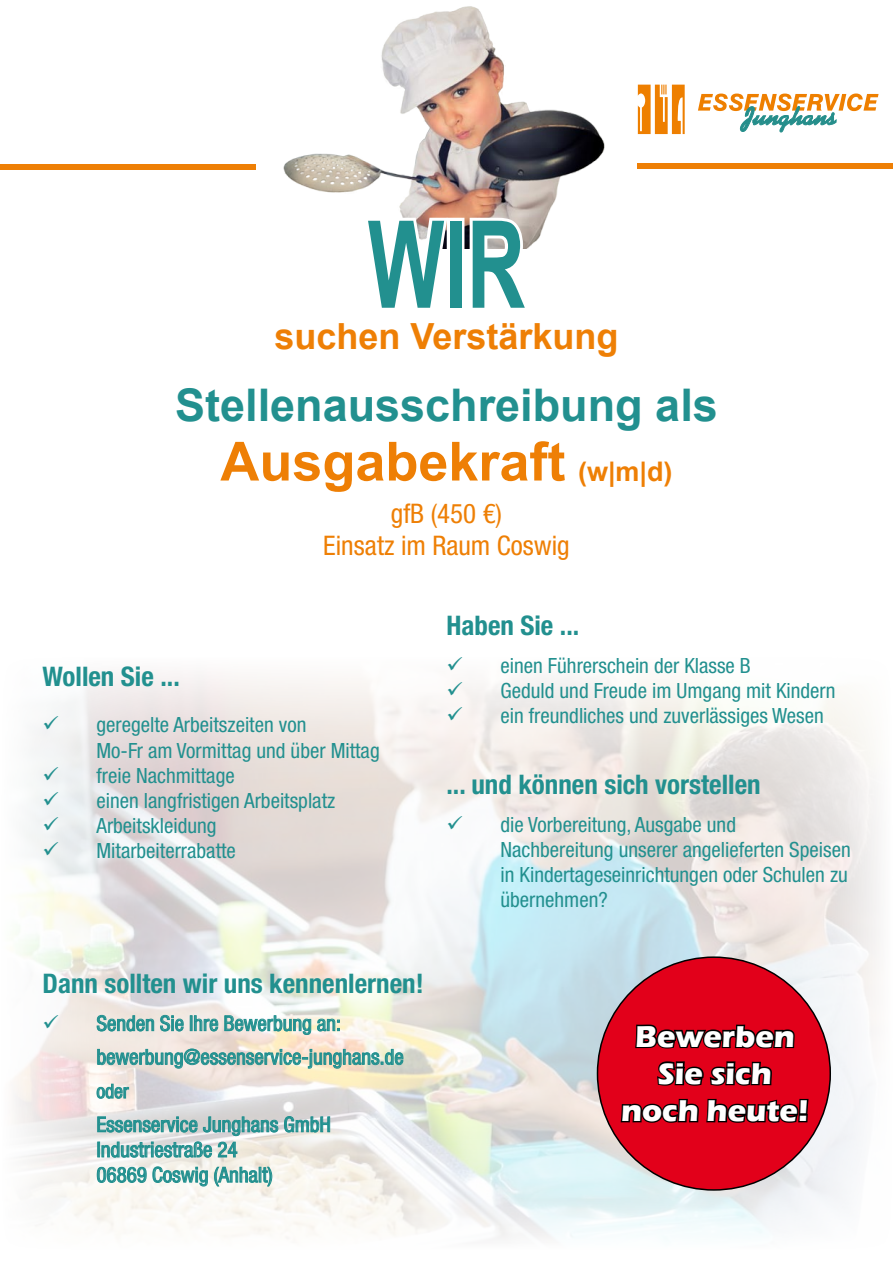
<style>
.page{position:relative;width:893px;height:1263px;background:#fff}
.page>*{position:absolute;margin:0;border:0;box-sizing:border-box;transform-origin:0 0}
.t1{font:700 121.5px "Arial";color:#22908f;scale:.67 1}
.t2{font:700 54px "Arial";color:#ee7f05}
.t3{font:700 45px "Arial";color:#22908f}
.t4{font:700 36px "Arial";color:#ee7f05}
.t5{font:700 30.9px/37px "Eras ITC";color:#fff;text-align:center}
.t6{font:700 condensed 27px "Helvetica Neue LT Std";color:#22908f}
.t7{font:condensed 27px/32.4px "Helvetica Neue LT Std";color:#ee7f05;text-align:center}
.t8{font:condensed 21px/25.2px "Helvetica Neue LT Std";color:#22908f}
.t9{font:21px/25.2px "Wingdings";color:#22908f;text-align:justify}
.t10{font:condensed 19.5px "Helvetica Neue LT Std";color:#22908f}
.s1{font-size:27px}
</style>
<div class="page">
<img style="left:14px;top:674px;width:865px;height:565px">
<svg style="left:96px;top:1003px;width:308px;height:67px;background:#d0dad0"></svg>
<svg style="left:96px;top:1083px;width:234px;height:105px"></svg>
<div style="left:597px;top:957px;width:233px;height:233px;background:#e2001a;border-radius:50%"></div>
<svg style="left:619px;top:913px;width:191px;height:326px"></svg>
<img style="left:283px;top:6px;width:322px;height:243px">
<svg style="left:638px;top:85px;width:47px;height:49px"></svg>
<svg style="left:698px;top:93px;width:180px;height:39px"></svg>
<div style="left:1px;top:164px;width:255px;height:5px;background:#ee7f05"></div>
<div style="left:638px;top:164px;width:255px;height:5px;background:#ee7f05"></div>
<svg style="left:361px;top:208px;width:90px;height:41px"></svg>
<svg style="left:467px;top:213px;width:67px;height:36px"></svg>
<svg style="left:44px;top:716px;width:14px;height:14px"></svg>
<svg style="left:448px;top:815px;width:14px;height:14px"></svg>
<svg style="left:44px;top:1014px;width:14px;height:14px"></svg>
<h1 class="t1" style="left:368px;top:179px;width:237px">WIR</h1>
<h3 class="t4" style="left:274px;top:311px;width:346px">suchen Verstärkung</h3>
<h3 class="t3" style="left:175px;top:373px;width:544px">Stellenausschreibung als</h3>
<h2 class="t2" style="left:220px;top:423px;width:454px">Ausgabekraft <span class="s1">(w|m|d)</span></h2>
<p class="t7" style="left:323px;top:497px;width:248px">gfB (450 €)<br>Einsatz im Raum Coswig</p>
<p class="t6" style="left:43px;top:660px;width:139px">Wollen Sie ...</p>
<p class="t8" style="left:97px;top:712px;width:285px">geregelte Arbeitszeiten von<br>Mo-Fr am Vormittag und über Mittag freie Nachmittage<br>einen langfristigen Arbeitsplatz<br>Arbeitskleidung<br>Mitarbeiterrabatte</p>
<p class="t9" style="left:43px;top:763px;width:18px">✓ ✓ ✓ ✓</p>
<p class="t6" style="left:446px;top:609px;width:134px">Haben Sie ...</p>
<p class="t8" style="left:500px;top:653px;width:337px">einen Führerschein der Klasse B<br>Geduld und Freude im Umgang mit Kindern ein freundliches und zuverlässiges Wesen</p>
<p class="t9" style="left:446px;top:653px;width:18px">✓ ✓ ✓</p>
<p class="t6" style="left:446px;top:768px;width:316px">... und können sich vorstellen</p>
<p class="t8" style="left:500px;top:812px;width:352px">die Vorbereitung, Ausgabe und Nachbereitung unserer angelieferten Speisen in Kindertageseinrichtungen oder Schulen zu übernehmen?</p>
<p class="t6" style="left:43px;top:967px;width:383px">Dann sollten wir uns kennenlernen!</p>
<p class="t8" style="left:97px;top:1006px;width:309px;line-height:33.8px">Senden Sie Ihre Bewerbung an: bewerbung@essenservice-junghans.de</p>
<p class="t10" style="left:97px;top:1080px;width:34px">oder</p>
<p class="t8" style="left:97px;top:1111px;width:236px">Essenservice Junghans GmbH<br>Industriestraße 24<br>06869 Coswig (Anhalt)</p>
<h3 class="t5" style="left:621px;top:1018px;width:189px">Bewerben<br>Sie sich noch heute!</h3>
</div>
